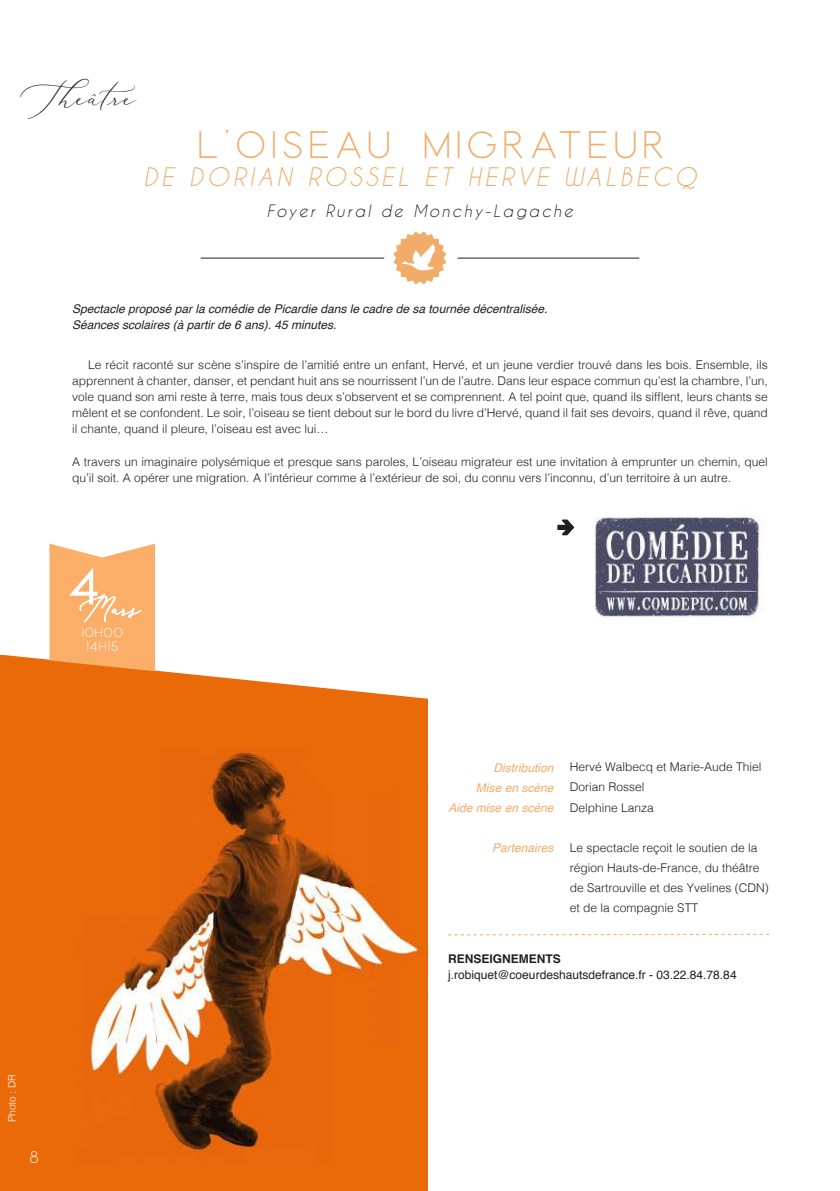
<style>
.page{position:relative;width:840px;height:1191px;background:#fff}
.page>*{position:absolute;margin:0;border:0;box-sizing:border-box;transform-origin:0 0}
.t1{font:40px "White Garden";color:#231f20}
.t2{font:36px "Rome";letter-spacing:.15em;color:#f1ac69}
.t3{font:italic 24px "Caviar Dreams";letter-spacing:.15em;color:#f1ac69}
.t4{font:italic 16px "Caviar Dreams";letter-spacing:.15em;color:#231f20}
.t5{font:16px "Rome";color:#fff}
.t6{font:12.6px/14.6px "Rome";letter-spacing:.06em;color:#fff;text-align:center}
.t7{font:300 12px/20px "Helvetica";color:#231f20}
.t8{font:italic 12px/16px "Helvetica";color:#231f20}
.t9{font:12px "Helvetica";color:#231f20}
.t10{font:italic 12px/20px "Helvetica";color:#f1ac69;text-align:right}
.t11{font:700 12px "Helvetica";color:#231f20}
.t12{font:300 10px "Helvetica";color:#fff}
</style>
<div class="page">
<img style="left:0;top:741px;width:427px;height:450px">
<svg style="left:448px;top:933px;width:321px;height:2px"></svg>
<svg style="left:0;top:655px;width:428px;height:86px;fill:#ea6a09"></svg>
<svg style="left:49px;top:543px;width:106px;height:128px;background:#f9b374"></svg>
<svg style="left:393px;top:231px;width:53px;height:53px"></svg>
<hr style="left:200px;top:258px;width:184px;height:1px;background:#231f20">
<hr style="left:457px;top:258px;width:182px;height:1px;background:#231f20">
<img style="left:595px;top:517px;width:166px;height:101px">
<svg style="left:557px;top:519px;width:16px;height:16px"></svg>
<h1 class="t1" style="left:42px;top:73px;width:98px">Theâtre</h1>
<h2 class="t2" style="left:198px;top:122px;width:468px">L’OISEAU MIGRATEUR</h2>
<h3 class="t3" style="left:143px;top:163px;width:554px">DE DORIAN ROSSEL ET HERVE WALBECQ</h3>
<h3 class="t4" style="left:266px;top:202px;width:308px">Foyer Rural de Monchy-Lagache</h3>
<p class="t8" style="left:72px;top:301px;width:476px">Spectacle proposé par la comédie de Picardie dans le cadre de sa tournée décentralisée.<br>Séances scolaires (à partir de 6 ans). 45 minutes.</p>
<p class="t7" style="left:72px;top:356px;width:697px;line-height:16px;text-align:justify;text-indent:16px">Le récit raconté sur scène s’inspire de l’amitié entre un enfant, Hervé, et un jeune verdier trouvé dans les bois. Ensemble, ils apprennent à chanter, danser, et pendant huit ans se nourrissent l’un de l’autre. Dans leur espace commun qu’est la chambre, l’un, vole quand son ami reste à terre, mais tous deux s’observent et se comprennent. A tel point que, quand ils sifflent, leurs chants se mêlent et se confondent. Le soir, l’oiseau se tient debout sur le bord du livre d’Hervé, quand il fait ses devoirs, quand il rêve, quand il chante, quand il pleure, l’oiseau est avec lui…</p>
<p class="t7" style="left:72px;top:452px;width:697px;line-height:16px">A travers un imaginaire polysémique et presque sans paroles, L’oiseau migrateur est une invitation à emprunter un chemin, quel qu’il soit. A opérer une migration. A l’intérieur comme à l’extérieur de soi, du connu vers l’inconnu, d’un territoire à un autre.</p>
<p class="t6" style="left:81px;top:625px;width:43px">10H00<br>14H15</p>
<p class="t12" style="left:3px;top:1122px;width:49px;rotate:-90deg">Photo : DR</p>
<h3 class="t5" style="left:29px;top:1146px;width:11px">8</h3>
<p class="t10" style="left:448px;top:758px;width:106px">Distribution<br>Mise en scène<br>Aide mise en scène</p>
<p class="t10" style="left:491px;top:838px;width:63px">Partenaires</p>
<p class="t7" style="left:569px;top:756px;width:193px">Hervé Walbecq et Marie-Aude Thiel<br>Dorian Rossel<br>Delphine Lanza</p>
<p class="t7" style="left:569px;top:836px;width:200px">Le spectacle reçoit le soutien de la région Hauts-de-France, du théâtre de Sartrouville et des Yvelines (CDN) et de la compagnie STT</p>
<p class="t11" style="left:448px;top:949px;width:114px">RENSEIGNEMENTS</p>
<p class="t9" style="left:448px;top:965px;width:290px">j.robiquet@coeurdeshautsdefrance.fr - 03.22.84.78.84</p>
</div>
